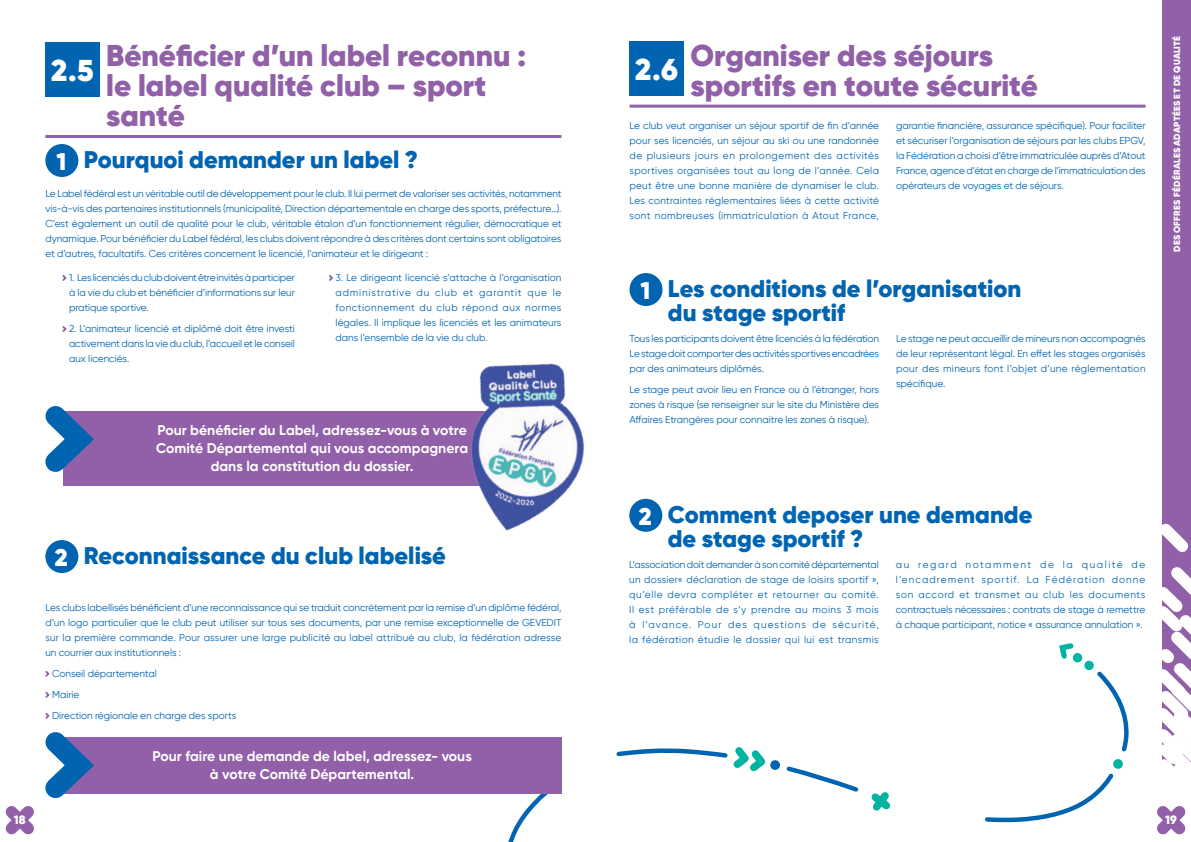
<style>
.page{position:relative;width:1191px;height:842px;background:#fff}
.page>*{position:absolute;margin:0;border:0;box-sizing:border-box;transform-origin:0 0}
.t1{font:900 30px/30px "Gilroy";color:#9160a8}
.t2{font:900 30px "Gilroy";color:#fff}
.t3{font:900 24px/24px "Gilroy";color:#0164b1}
.t4{font:700 14px/18px "Gilroy";color:#fff;text-align:center}
.t5{font:900 12px "Gilroy";color:#fff}
.t6{font:10px/15px "Gilroy";color:#0164b1;text-align:justify}
.t7{font:900 9px "Gilroy";letter-spacing:.03em;color:#fff}
.s1{color:#fff}
</style>
<div class="page">
<hr style="left:45px;top:135px;width:516px;height:3px;background:#9160a8">
<div style="left:45px;top:42px;width:54px;height:54px;background:#0164b1"></div>
<div style="left:45px;top:144px;width:33px;height:33px;background:#0164b1;border-radius:50%"></div>
<svg style="left:62px;top:275px;width:5px;height:6px"></svg>
<svg style="left:62px;top:326px;width:5px;height:6px"></svg>
<svg style="left:329px;top:275px;width:4px;height:6px"></svg>
<svg style="left:45px;top:671px;width:5px;height:6px"></svg>
<svg style="left:45px;top:692px;width:5px;height:6px"></svg>
<div style="left:63px;top:412px;width:498px;height:74px;background:#9160a8"></div>
<svg style="left:45px;top:406px;width:64px;height:66px"></svg>
<div style="left:45px;top:540px;width:33px;height:33px;background:#0164b1;border-radius:50%"></div>
<hr style="left:629px;top:105px;width:516px;height:3px;background:#9160a8">
<div style="left:629px;top:42px;width:54px;height:54px;background:#0164b1"></div>
<div style="left:629px;top:273px;width:33px;height:33px;background:#0164b1;border-radius:50%"></div>
<div style="left:629px;top:499px;width:33px;height:33px;background:#0164b1;border-radius:50%"></div>
<img style="left:426px;top:363px;width:159px;height:168px">
<svg style="left:508px;top:794px;width:40px;height:48px"></svg>
<div style="left:770px;top:760px;width:10px;height:10px;background:#0164b1;border-radius:50%"></div>
<svg style="left:786px;top:766px;width:104px;height:45px"></svg>
<svg style="left:616px;top:747px;width:156px;height:25px"></svg>
<svg style="left:985px;top:643px;width:144px;height:180px"></svg>
<div style="left:63px;top:738px;width:498px;height:56px;background:#9160a8"></div>
<div style="left:1162px;top:0;width:29px;height:806px;background:#9160a8"></div>
<svg style="left:5px;top:713px;width:104px;height:122px"></svg>
<svg style="left:1157px;top:523px;width:34px;height:312px"></svg>
<h1 class="t1" style="left:106px;top:40px;width:421px">Bénéficier d’un label reconnu : le label qualité club – sport santé</h1>
<h2 class="t3" style="left:56px;top:148px;width:363px"><span class="s1">1</span> Pourquoi demander un label ?</h2>
<h1 class="t2" style="left:51px;top:51px;width:44px">2.5</h1>
<p class="t6" style="left:45px;top:186px;width:517px">Le Label fédéral est un véritable outil de développement pour le club. Il lui permet de valoriser ses activités, notamment vis-à-vis des partenaires institutionnels (municipalité, Direction départementale en charge des sports, préfecture…).<br>C’est également un outil de qualité pour le club, véritable étalon d’un fonctionnement régulier, démocratique et dynamique. Pour bénéficier du Label fédéral, les clubs doivent répondre à des critères dont certains sont obligatoires et d’autres, facultatifs. Ces critères concernent le licencié, l’animateur et le dirigeant :</p>
<p class="t6" style="left:69px;top:270px;width:227px">1. Les licenciés du club doivent être invités à participer à la vie du club et bénéficier d’informations sur leur pratique sportive.</p>
<p class="t6" style="left:69px;top:321px;width:227px">2. L’animateur licencié et diplômé doit être investi activement dans la vie du club, l’accueil et le conseil aux licenciés.</p>
<p class="t6" style="left:335px;top:270px;width:227px">3. Le dirigeant licencié s’attache à l’organisation administrative du club et garantit que le fonctionnement du club répond aux normes légales. Il implique les licenciés et les animateurs dans l’ensemble de la vie du club.</p>
<h3 class="t4" style="left:156px;top:420px;width:314px">Pour bénéficier du Label, adressez-vous à votre<br>Comité Départemental qui vous accompagnera dans la constitution du dossier.</h3>
<h2 class="t3" style="left:55px;top:544px;width:392px"><span class="s1">2</span> Reconnaissance du club labelisé</h2>
<p class="t6" style="left:45px;top:600px;width:517px">Les clubs labellisés bénéficient d’une reconnaissance qui se traduit concrètement par la remise d’un diplôme fédéral, d’un logo particulier que le club peut utiliser sur tous ses documents, par une remise exceptionnelle de GEVEDIT sur la première commande. Pour assurer une large publicité au label attribué au club, la fédération adresse un courrier aux institutionnels :</p>
<p class="t6" style="left:52px;top:663px;width:186px;line-height:21px;text-align:left">Conseil départemental<br>Mairie<br>Direction régionale en charge des sports</p>
<h3 class="t4" style="left:152px;top:747px;width:321px">Pour faire une demande de label, adressez- vous à votre Comité Départemental.</h3>
<h1 class="t1" style="left:690px;top:40px;width:349px">Organiser des séjours sportifs en toute sécurité</h1>
<p class="t6" style="left:629px;top:118px;width:251px">Le club veut organiser un séjour sportif de fin d’année pour ses licenciés, un séjour au ski ou une randonnée de plusieurs jours en prolongement des activités sportives organisées tout au long de l’année. Cela peut être une bonne manière de dynamiser le club.<br>Les contraintes réglementaires liées à cette activité sont nombreuses (immatriculation à Atout France,</p>
<p class="t6" style="left:896px;top:118px;width:251px">garantie financière, assurance spécifique). Pour faciliter et sécuriser l’organisation de séjours par les clubs EPGV, la Fédération a choisi d’être immatriculée auprès d’Atout France, agence d’état en charge de l’immatriculation des opérateurs de voyages et de séjours.</p>
<h1 class="t2" style="left:635px;top:51px;width:44px">2.6</h1>
<h2 class="t3" style="left:668px;top:277px;width:355px;text-indent:-27px"><span class="s1">1</span> Les conditions de l’organisation du stage sportif</h2>
<p class="t6" style="left:629px;top:331px;width:251px">Tous les participants doivent être licenciés à la fédération Le stage doit comporter des activités sportives encadrées par des animateurs diplômés.</p>
<p class="t6" style="left:629px;top:382px;width:251px">Le stage peut avoir lieu en France ou à l’étranger, hors zones à risque (se renseigner sur le site du Ministère des Affaires Etrangères pour connaitre les zones à risque).</p>
<p class="t6" style="left:896px;top:331px;width:251px">Le stage ne peut accueillir de mineurs non accompagnés de leur représentant légal. En effet les stages organisés pour des mineurs font l’objet d’une réglementation spécifique.</p>
<p class="t7" style="left:1171px;top:252px;width:217px;rotate:-90deg">DES OFFRES FÉDÉRALES ADAPTÉES ET DE QUALITÉ</p>
<h2 class="t3" style="left:668px;top:502px;width:366px;text-indent:-29px"><span class="s1">2</span> Comment deposer une demande de stage sportif ?</h2>
<p class="t6" style="left:629px;top:557px;width:251px">L’association doit demander à son comité départemental un dossier« déclaration de stage de loisirs sportif », qu’elle devra compléter et retourner au comité.<br>Il est préférable de s’y prendre au moins 3 mois à l’avance. Pour des questions de sécurité, la fédération étudie le dossier qui lui est transmis</p>
<p class="t6" style="left:896px;top:557px;width:251px">au regard notamment de la qualité de l’encadrement sportif. La Fédération donne son accord et transmet au club les documents contractuels nécessaires : contrats de stage à remettre à chaque participant, notice « assurance annulation ».</p>
<p class="t5" style="left:14px;top:812px;width:13px">18</p>
<p class="t5" style="left:1165px;top:812px;width:13px">19</p>
</div>
